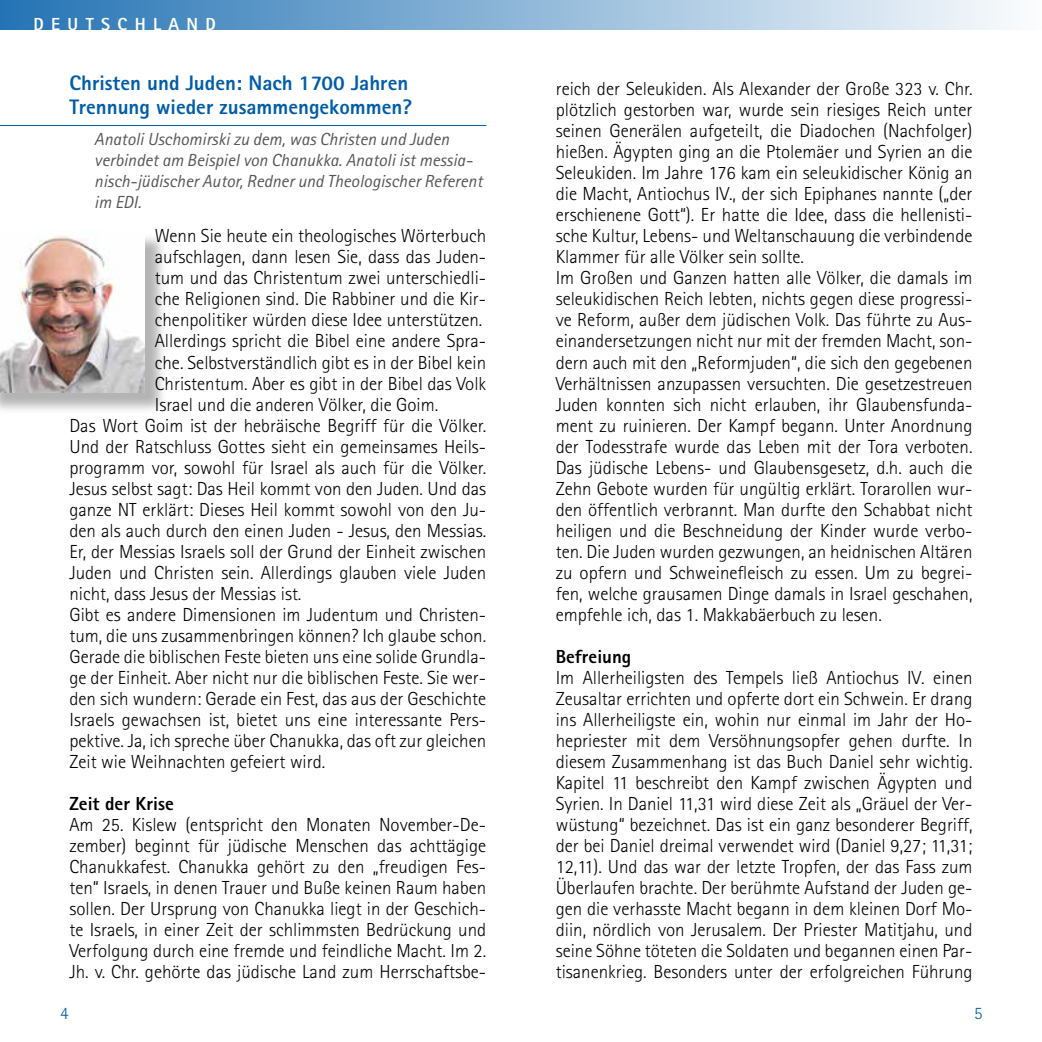
<style>
.page{position:relative;width:1042px;height:1042px;background:#fff}
.page>*{position:absolute;margin:0;border:0;box-sizing:border-box;transform-origin:0 0}
.t1{font:800 21px/24.5px "Agfa Rotis Sans Serif";color:#005da9}
.t2{font:300 18.9px/21px "Agfa Rotis Sans Serif";color:#000;text-align:justify}
.t3{font:800 18.9px "Agfa Rotis Sans Serif";color:#000}
.t4{font:italic 17.5px/21px "Agfa Rotis Sans Serif";color:#575756}
.t5{font:800 17.5px "Agfa Rotis Sans Serif";letter-spacing:.42em;color:#fff}
.t6{font:300 17.5px "Agfa Rotis Sans Serif";color:#005da9}
</style>
<div class="page">
<div style="left:0;top:0;width:1042px;height:30px;background:linear-gradient(to right,#2473b4,#fbfcfd)"></div>
<div style="left:0;top:233px;width:167px;height:182px;background:#000;opacity:.3"></div>
<img style="left:0;top:233px;width:145px;height:160px">
<hr style="left:0;top:125px;width:486px;height:1px;background:#005da9">
<p class="t5" style="left:33px;top:13px;width:184px">DEUTSCHLAND</p>
<p class="t1" style="left:69px;top:70px;width:344px">Christen und Juden: Nach 1700 Jahren<br>Trennung wieder zusammengekommen?</p>
<p class="t4" style="left:94px;top:129px;width:390px">Anatoli Uschomirski zu dem, was Christen und Juden verbindet am Beispiel von Chanukka. Anatoli ist messia&shy;nisch-jüdischer Autor, Redner und Theologischer Referent im EDI.</p>
<p class="t2" style="left:155px;top:226px;width:333px">Wenn Sie heute ein theologisches Wörterbuch</p>
<p class="t2" style="left:155px;top:247px;width:333px">aufschlagen, dann lesen Sie, dass das Juden-</p>
<p class="t2" style="left:155px;top:268px;width:333px">tum und das Christentum zwei unterschiedli-</p>
<p class="t2" style="left:155px;top:289px;width:333px">che Religionen sind. Die Rabbiner und die Kir-</p>
<p class="t2" style="left:155px;top:310px;width:329px">chenpolitiker würden diese Idee unterstützen.</p>
<p class="t2" style="left:155px;top:331px;width:333px">Allerdings spricht die Bibel eine andere Spra-</p>
<p class="t2" style="left:155px;top:352px;width:333px">che. Selbstverständlich gibt es in der Bibel kein</p>
<p class="t2" style="left:155px;top:373px;width:333px">Christentum. Aber es gibt in der Bibel das Volk</p>
<p class="t2" style="left:155px;top:394px;width:285px">Israel und die anderen Völker, die Goim.</p>
<p class="t2" style="left:69px;top:415px;width:418px">Das Wort Goim ist der hebräische Begriff für die Völker.</p>
<p class="t2" style="left:69px;top:436px;width:418px">Und der Ratschluss Gottes sieht ein gemeinsames Heils-</p>
<p class="t2" style="left:69px;top:457px;width:418px">programm vor, sowohl für Israel als auch für die Völker.</p>
<p class="t2" style="left:69px;top:478px;width:418px">Jesus selbst sagt: Das Heil kommt von den Juden. Und das</p>
<p class="t2" style="left:69px;top:499px;width:418px">ganze NT erklärt: Dieses Heil kommt sowohl von den Ju-</p>
<p class="t2" style="left:69px;top:520px;width:418px">den als auch durch den einen Juden - Jesus, den Messias.</p>
<p class="t2" style="left:69px;top:541px;width:418px">Er, der Messias Israels soll der Grund der Einheit zwischen</p>
<p class="t2" style="left:69px;top:562px;width:418px">Juden und Christen sein. Allerdings glauben viele Juden</p>
<p class="t2" style="left:69px;top:583px;width:233px">nicht, dass Jesus der Messias ist.</p>
<p class="t2" style="left:69px;top:604px;width:418px">Gibt es andere Dimensionen im Judentum und Christen-</p>
<p class="t2" style="left:69px;top:625px;width:418px">tum, die uns zusammenbringen können? Ich glaube schon.</p>
<p class="t2" style="left:69px;top:646px;width:418px">Gerade die biblischen Feste bieten uns eine solide Grundla-</p>
<p class="t2" style="left:69px;top:667px;width:418px">ge der Einheit. Aber nicht nur die biblischen Feste. Sie wer-</p>
<p class="t2" style="left:69px;top:688px;width:418px">den sich wundern: Gerade ein Fest, das aus der Geschichte</p>
<p class="t2" style="left:69px;top:709px;width:418px">Israels gewachsen ist, bietet uns eine interessante Pers-</p>
<p class="t2" style="left:69px;top:730px;width:418px">pektive. Ja, ich spreche über Chanukka, das oft zur gleichen</p>
<p class="t2" style="left:69px;top:751px;width:257px">Zeit wie Weihnachten gefeiert wird.</p>
<p class="t3" style="left:69px;top:791px;width:106px">Zeit der Krise</p>
<p class="t2" style="left:69px;top:814px;width:418px">Am 25. Kislew (entspricht den Monaten November-De&shy;zember) beginnt für jüdische Menschen das achttägige Chanukkafest. Chanukka gehört zu den „freudigen Fes&shy;ten“ Israels, in denen Trauer und Buße keinen Raum haben sollen. Der Ursprung von Chanukka liegt in der Geschich&shy;te Israels, in einer Zeit der schlimmsten Bedrückung und Verfolgung durch eine fremde und feindliche Macht. Im 2.<br>Jh. v. Chr. gehörte das jüdische Land zum Herrschaftsbe-</p>
<p class="t2" style="left:556px;top:79px;width:418px;text-align:left">reich der Seleukiden. Als Alexander der Große 323 v. Chr. plötzlich gestorben war, wurde sein riesiges Reich unter seinen Generälen aufgeteilt, die Diadochen (Nachfolger) hießen. Ägypten ging an die Ptolemäer und Syrien an die Seleukiden. Im Jahre 176 kam ein seleukidischer König an die Macht, Antiochus IV., der sich Epiphanes nannte („der erschienene Gott“). Er hatte die Idee, dass die hellenisti&shy;sche Kultur, Lebens- und Weltanschauung die verbindende Klammer für alle Völker sein sollte.<br>Im Großen und Ganzen hatten alle Völker, die damals im seleukidischen Reich lebten, nichts gegen diese progressi&shy;ve Reform, außer dem jüdischen Volk. Das führte zu Aus&shy;einandersetzungen nicht nur mit der fremden Macht, son&shy;dern auch mit den „Reformjuden“, die sich den gegebenen Verhältnissen anzupassen versuchten. Die gesetzestreuen Juden konnten sich nicht erlauben, ihr Glaubensfunda&shy;ment zu ruinieren. Der Kampf begann. Unter Anordnung der Todesstrafe wurde das Leben mit der Tora verboten.<br>Das jüdische Lebens- und Glaubensgesetz, d.h. auch die Zehn Gebote wurden für ungültig erklärt. Torarollen wur&shy;den öffentlich verbrannt. Man durfte den Schabbat nicht heiligen und die Beschneidung der Kinder wurde verbo&shy;ten. Die Juden wurden gezwungen, an heidnischen Altären zu opfern und Schweinefleisch zu essen. Um zu begrei&shy;fen, welche grausamen Dinge damals in Israel geschahen, empfehle ich, das 1. Makkabäerbuch zu lesen.</p>
<p class="t3" style="left:556px;top:644px;width:77px">Befreiung</p>
<p class="t2" style="left:556px;top:667px;width:418px">Im Allerheiligsten des Tempels ließ Antiochus IV. einen Zeusaltar errichten und opferte dort ein Schwein. Er drang ins Allerheiligste ein, wohin nur einmal im Jahr der Ho&shy;hepriester mit dem Versöhnungsopfer gehen durfte. In diesem Zusammenhang ist das Buch Daniel sehr wichtig.<br>Kapitel 11 beschreibt den Kampf zwischen Ägypten und Syrien. In Daniel 11,31 wird diese Zeit als „Gräuel der Ver&shy;wüstung“ bezeichnet. Das ist ein ganz besonderer Begriff, der bei Daniel dreimal verwendet wird (Daniel 9,27; 11,31; 12,11). Und das war der letzte Tropfen, der das Fass zum Überlaufen brachte. Der berühmte Aufstand der Juden ge&shy;gen die verhasste Macht begann in dem kleinen Dorf Mo&shy;diin, nördlich von Jerusalem. Der Priester Matitjahu, und seine Söhne töteten die Soldaten und begannen einen Par&shy;tisanenkrieg. Besonders unter der erfolgreichen Führung</p>
<p class="t6" style="left:60px;top:1003px;width:10px">4</p>
<p class="t6" style="left:974px;top:1003px;width:10px">5</p>
</div>
